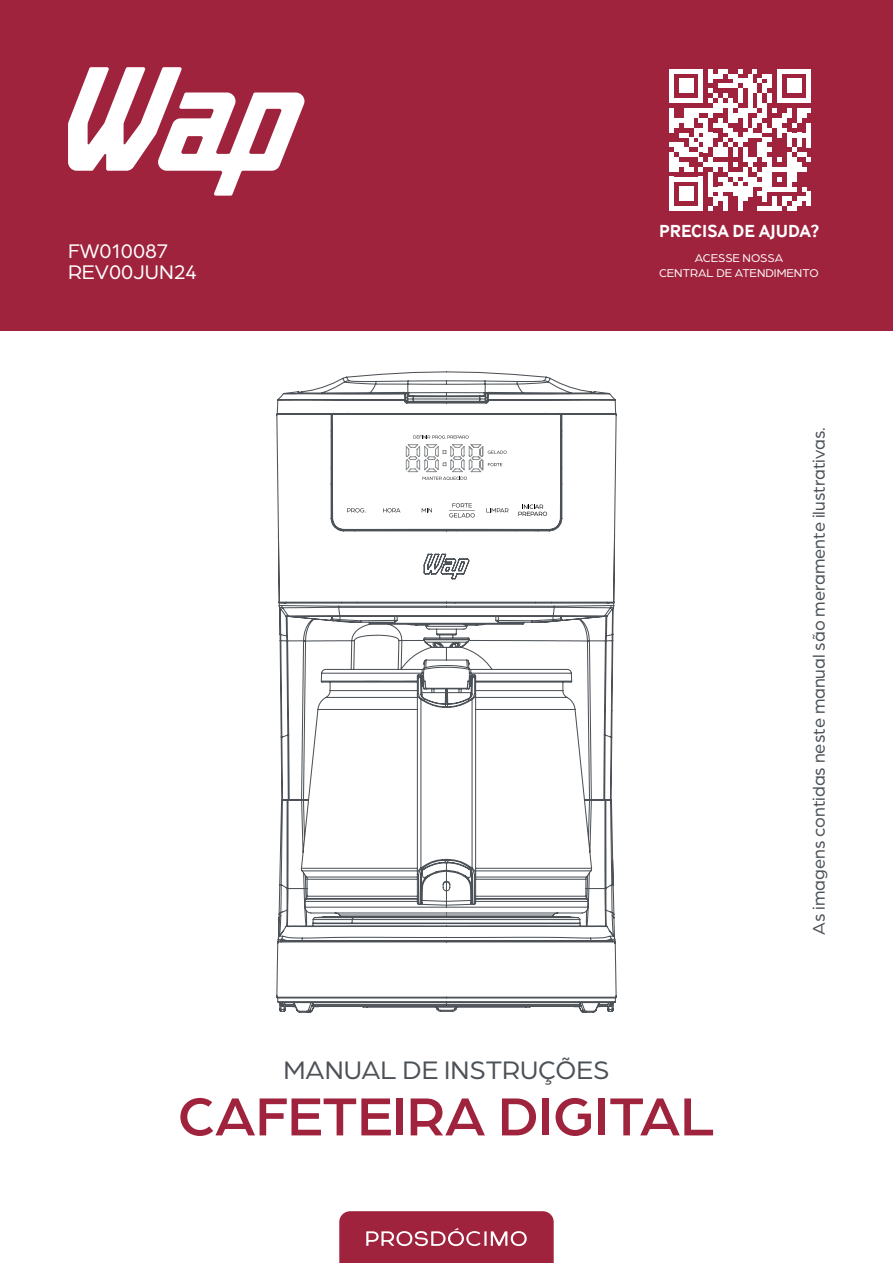
<style>
.page{position:relative;width:893px;height:1263px;background:#fff}
.page>*{position:absolute;margin:0;border:0;box-sizing:border-box;transform-origin:0 0}
.t1{font:500 57px "Arboria";color:#a0233d}
.t2{font:27px "Arboria";color:#4b5156}
.t3{font:21px/21px "Arboria";color:#fff}
.t4{font:18px "Arboria";color:#4b5156}
.t5{font:700 18px "Inter Face";color:#fff}
.t6{font:12px/15px "Arboria";color:#fff;text-align:center}
</style>
<div class="page">
<div style="left:0;top:0;width:893px;height:330px;background:#a0233d"></div>
<svg style="left:669px;top:69px;width:142px;height:142px"></svg>
<div style="left:806px;top:191px;width:5px;height:15px;background:#fff"></div>
<svg style="left:339px;top:1211px;width:215px;height:52px;background:#a7354d"></svg>
<svg style="left:68px;top:67px;width:208px;height:129px"></svg>
<svg style="left:276px;top:92px;width:342px;height:921px"></svg>
<svg style="left:486px;top:508px;width:22px;height:4px"></svg>
<svg style="left:383px;top:508px;width:17px;height:4px"></svg>
<svg style="left:347px;top:508px;width:19px;height:5px"></svg>
<svg style="left:422px;top:508px;width:10px;height:4px"></svg>
<svg style="left:449px;top:503px;width:26px;height:14px"></svg>
<svg style="left:518px;top:504px;width:29px;height:12px"></svg>
<svg style="left:405px;top:435px;width:102px;height:45px"></svg>
<p class="t3" style="left:68px;top:240px;width:130px">FW010087<br>REV00JUN24</p>
<p class="t5" style="left:659px;top:221px;width:161px">PRECISA DE AJUDA?</p>
<p class="t6" style="left:659px;top:250px;width:161px">ACESSE NOSSA<br>CENTRAL DE ATENDIMENTO</p>
<h2 class="t2" style="left:284px;top:1053px;width:327px">MANUAL DE INSTRUÇÕES</h2>
<p class="t4" style="left:807px;top:935px;width:509px;rotate:-90deg">As imagens contidas neste manual são meramente ilustrativas.</p>
<h1 class="t1" style="left:178px;top:1078px;width:539px">CAFETEIRA DIGITAL</h1>
</div>
